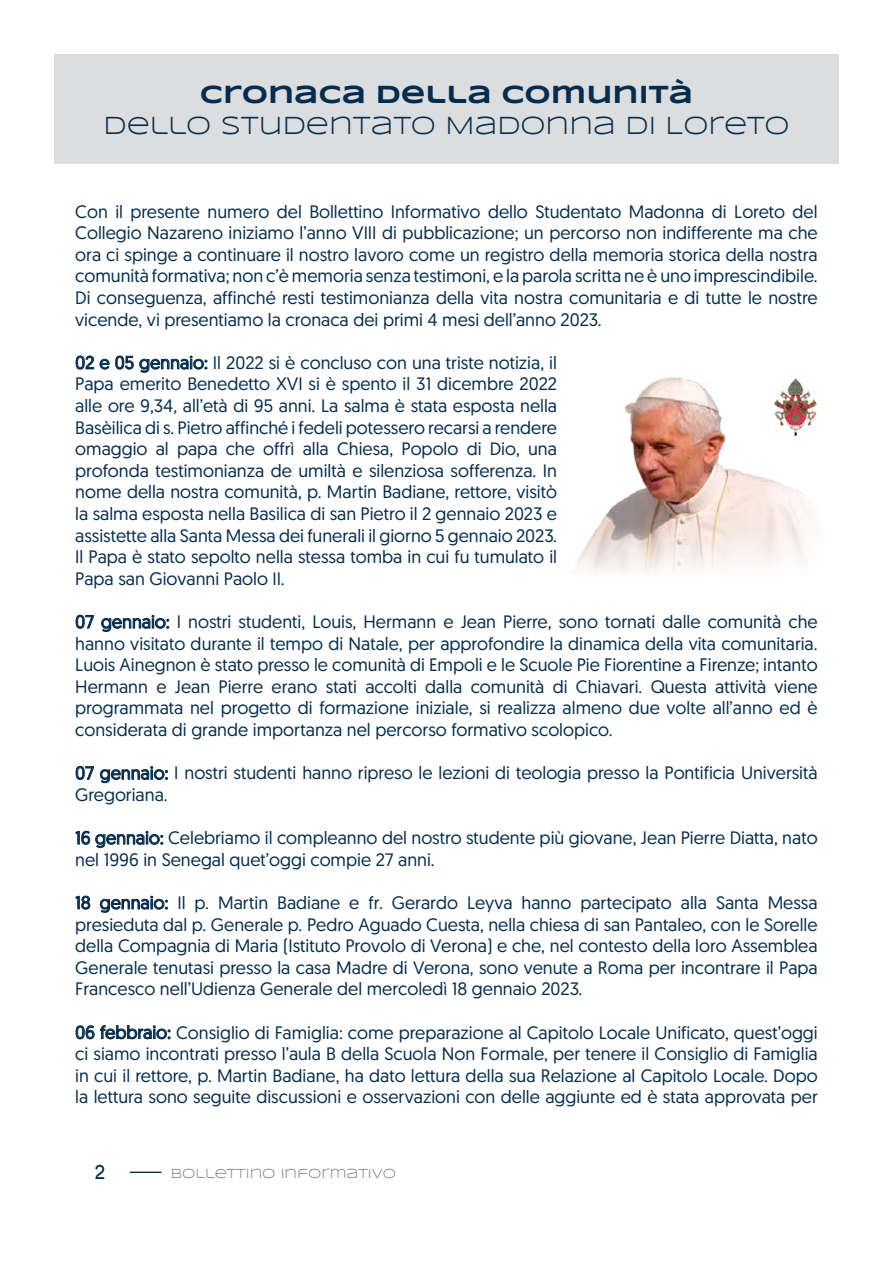
<style>
.page{position:relative;width:893px;height:1263px;background:#fff}
.page>*{position:absolute;margin:0;border:0;box-sizing:border-box;transform-origin:0 0}
.t1{font:25.5px "Syncopate";color:#042c4e}
.t2{font:700 25.5px "Syncopate";color:#042c4e}
.t3{font:18px/21.6px "Geomanist";color:#042c4e;text-align:justify}
.t4{font:700 18px "Caviar Dreams";color:#042c4e}
.t5{font:13.5px "Syncopate";color:#808285}
</style>
<div class="page">
<svg style="left:130px;top:1172px;width:32px;height:1px"></svg>
<div style="left:54px;top:54px;width:785px;height:110px;background:#dcddde"></div>
<svg style="left:75px;top:355px;width:132px;height:18px"></svg>
<svg style="left:75px;top:614px;width:19px;height:15px"></svg>
<svg style="left:101px;top:615px;width:68px;height:17px"></svg>
<svg style="left:75px;top:766px;width:19px;height:14px"></svg>
<svg style="left:100px;top:766px;width:68px;height:17px"></svg>
<svg style="left:75px;top:830px;width:88px;height:18px"></svg>
<svg style="left:75px;top:895px;width:16px;height:15px"></svg>
<svg style="left:100px;top:896px;width:68px;height:17px"></svg>
<svg style="left:75px;top:1025px;width:95px;height:14px"></svg>
<img style="left:576px;top:377px;width:242px;height:196px">
<h1 class="t2" style="left:200px;top:79px;width:495px">CRONACA DELLA COMUNITÀ</h1>
<h1 class="t1" style="left:103px;top:111px;width:687px">DELLO STUDENTATO MADONNA DI LORETO</h1>
<p class="t3" style="left:75px;top:200px;width:744px">Con il presente numero del Bollettino Informativo dello Studentato Madonna di Loreto del Collegio Nazareno iniziamo l’anno VIII di pubblicazione; un percorso non indifferente ma che ora ci spinge a continuare il nostro lavoro come un registro della memoria storica della nostra comunità formativa; non c’è memoria senza testimoni, e la parola scritta ne è uno imprescindibile.<br>Di conseguenza, affinché resti testimonianza della vita nostra comunitaria e di tutte le nostre vicende, vi presentiamo la cronaca dei primi 4 mesi dell’anno 2023.</p>
<p class="t3" style="left:75px;top:351px;width:483px">02 e 05 gennaio: Il 2022 si è concluso con una triste notizia, il Papa emerito Benedetto XVI si è spento il 31 dicembre 2022 alle ore 9,34, all’età di 95 anni. La salma è stata esposta nella Basèilica di s. Pietro affinché i fedeli potessero recarsi a rendere omaggio al papa che offrì alla Chiesa, Popolo di Dio, una profonda testimonianza de umiltà e silenziosa sofferenza. In nome della nostra comunità, p. Martin Badiane, rettore, visitò la salma esposta nella Basilica di san Pietro il 2 gennaio 2023 e assistette alla Santa Messa dei funerali il giorno 5 gennaio 2023.<br>Il Papa è stato sepolto nella stessa tomba in cui fu tumulato il Papa san Giovanni Paolo II.</p>
<p class="t3" style="left:75px;top:610px;width:744px">07 gennaio: I nostri studenti, Louis, Hermann e Jean Pierre, sono tornati dalle comunità che hanno visitato durante il tempo di Natale, per approfondire la dinamica della vita comunitaria.<br>Luois Ainegnon è stato presso le comunità di Empoli e le Scuole Pie Fiorentine a Firenze; intanto Hermann e Jean Pierre erano stati accolti dalla comunità di Chiavari. Questa attività viene programmata nel progetto di formazione iniziale, si realizza almeno due volte all’anno ed è considerata di grande importanza nel percorso formativo scolopico.</p>
<p class="t3" style="left:75px;top:762px;width:744px">07 gennaio: I nostri studenti hanno ripreso le lezioni di teologia presso la Pontificia Università<br>Gregoriana.</p>
<p class="t3" style="left:75px;top:826px;width:744px">16 gennaio: Celebriamo il compleanno del nostro studente più giovane, Jean Pierre Diatta, nato nel 1996 in Senegal quet’oggi compie 27 anni.</p>
<p class="t3" style="left:75px;top:891px;width:744px">18 gennaio: Il p. Martin Badiane e fr. Gerardo Leyva hanno partecipato alla Santa Messa presieduta dal p. Generale p. Pedro Aguado Cuesta, nella chiesa di san Pantaleo, con le Sorelle della Compagnia di Maria (Istituto Provolo di Verona) e che, nel contesto della loro Assemblea Generale tenutasi presso la casa Madre di Verona, sono venute a Roma per incontrare il Papa Francesco nell’Udienza Generale del mercoledì 18 gennaio 2023.</p>
<p class="t3" style="left:75px;top:1021px;width:744px">06 febbraio: Consiglio di Famiglia: come preparazione al Capitolo Locale Unificato, quest’oggi ci siamo incontrati presso l’aula B della Scuola Non Formale, per tenere il Consiglio di Famiglia in cui il rettore, p. Martin Badiane, ha dato lettura della sua Relazione al Capitolo Locale. Dopo la lettura sono seguite discussioni e osservazioni con delle aggiunte ed è stata approvata per</p>
<p class="t4" style="left:94px;top:1161px;width:13px">2</p>
<p class="t5" style="left:171px;top:1166px;width:227px">BOLLETTINO INFORMATIVO</p>
</div>
